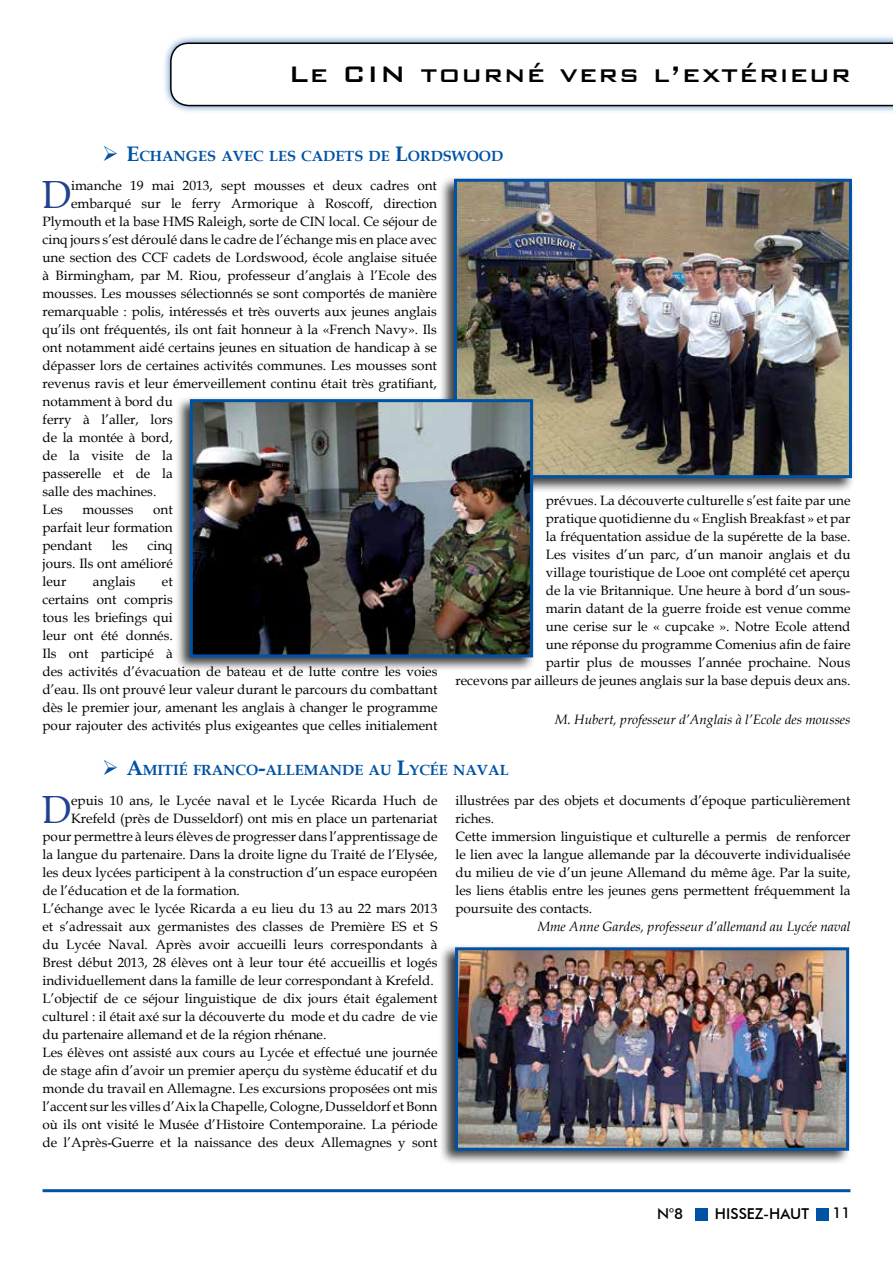
<style>
.page{position:relative;width:893px;height:1263px;background:#fff}
.page>*{position:absolute;margin:0;border:0;box-sizing:border-box;transform-origin:0 0}
.t1{font:39.3px "Book Antiqua";color:#25408f}
.t2{font:500 30px "Bank Gothic BT";letter-spacing:.04em;color:#000}
.t3{font:500 15px "Futura BT";color:#000}
.t4{font:700 14.7px "Book Antiqua";color:#0052a4}
.t5{font:13.5px/18px "Book Antiqua";color:#000;text-align:justify}
.t6{font:italic 13.5px "Book Antiqua";color:#000}
.s1{font-size:21px}
</style>
<div class="page">
<hr style="left:43px;top:1189px;width:807px;height:3px;background:#0052a4">
<div style="left:816px;top:1208px;width:13px;height:12px;background:#0052a4"></div>
<div style="left:695px;top:1208px;width:12px;height:12px;background:#0052a4"></div>
<div style="left:162px;top:34px;width:731px;height:80px;background:#0052a4;opacity:.75"></div>
<svg style="left:169px;top:42px;width:724px;height:65px"></svg>
<div style="left:439px;top:176px;width:416px;height:317px;background:#000;opacity:.75"></div>
<img style="left:458px;top:183px;width:390px;height:291px">
<div style="left:454px;top:179px;width:398px;height:299px;border:3px solid #0052a4"></div>
<div style="left:175px;top:396px;width:361px;height:277px;background:#000;opacity:.75"></div>
<img style="left:194px;top:403px;width:335px;height:250px">
<div style="left:190px;top:399px;width:343px;height:258px;border:3px solid #0052a4"></div>
<div style="left:439px;top:943px;width:412px;height:222px;background:#000;opacity:.75"></div>
<img style="left:459px;top:951px;width:386px;height:196px">
<div style="left:455px;top:947px;width:394px;height:204px;border:3px solid #0052a4"></div>
<h2 class="t2" style="left:289px;top:58px;width:563px">Le CI N tourné vers l’extérieur</h2>
<p class="t4" style="left:102px;top:146px;width:403px">➢ <span class="s1">E</span>CHANGES AVEC LES CADETS DE <span class="s1">L</span>ORDSWOOD</p>
<h1 class="t1" style="left:42px;top:167px;width:31px">D</h1>
<p class="t5" style="left:71px;top:176px;width:367px">imanche 19 mai 2013, sept mousses et deux cadres ont</p>
<p class="t5" style="left:71px;top:194px;width:367px">embarqué sur le ferry Armorique à Roscoff, direction</p>
<p class="t5" style="left:43px;top:212px;width:396px">Plymouth et la base HMS Raleigh, sorte de CIN local. Ce séjour de</p>
<p class="t5" style="left:43px;top:230px;width:396px">cinq jours s’est déroulé dans le cadre de l’échange mis en place avec</p>
<p class="t5" style="left:43px;top:248px;width:396px">une section des CCF cadets de Lordswood, école anglaise située</p>
<p class="t5" style="left:43px;top:266px;width:396px">à Birmingham, par M. Riou, professeur d’anglais à l’Ecole des</p>
<p class="t5" style="left:43px;top:284px;width:396px">mousses. Les mousses sélectionnés se sont comportés de manière</p>
<p class="t5" style="left:43px;top:302px;width:396px">remarquable : polis, intéressés et très ouverts aux jeunes anglais</p>
<p class="t5" style="left:43px;top:320px;width:396px">qu’ils ont fréquentés, ils ont fait honneur à la «French Navy». Ils</p>
<p class="t5" style="left:43px;top:338px;width:396px">ont notamment aidé certains jeunes en situation de handicap à se</p>
<p class="t5" style="left:43px;top:356px;width:396px">dépasser lors de certaines activités communes. Les mousses sont</p>
<p class="t5" style="left:43px;top:374px;width:396px">revenus ravis et leur émerveillement continu était très gratifiant,</p>
<p class="t5" style="left:43px;top:392px;width:132px">notamment à bord du</p>
<p class="t5" style="left:43px;top:410px;width:132px">ferry à l’aller, lors</p>
<p class="t5" style="left:43px;top:428px;width:132px">de la montée à bord,</p>
<p class="t5" style="left:43px;top:446px;width:132px">de la visite de la</p>
<p class="t5" style="left:43px;top:464px;width:132px">passerelle et de la</p>
<p class="t5" style="left:43px;top:482px;width:115px">salle des machines.</p>
<p class="t5" style="left:43px;top:500px;width:22px">Les</p>
<p class="t5" style="left:83px;top:500px;width:53px">mousses</p>
<p class="t5" style="left:455px;top:491px;width:396px;text-align:right">prévues. La découverte culturelle s’est faite par une<br>pratique quotidienne du « English Breakfast » et par<br>la fréquentation assidue de la supérette de la base.<br>Les visites d’un parc, d’un manoir anglais et du<br>village touristique de Looe ont complété cet aperçu<br>de la vie Britannique. Une heure à bord d’un sous-<br>marin datant de la guerre froide est venue comme<br>une cerise sur le « cupcake ». Notre Ecole attend<br>une réponse du programme Comenius afin de faire<br>partir plus de mousses l’année prochaine. Nous<br>recevons par ailleurs de jeunes anglais sur la base depuis deux ans.</p>
<p class="t6" style="left:555px;top:710px;width:297px">M. Hubert, professeur d’Anglais à l’Ecole des mousses</p>
<p class="t4" style="left:102px;top:760px;width:408px">➢ <span class="s1">A</span>MITIÉ FRANCO<span class="s1">-</span>ALLEMANDE AU <span class="s1">L</span>YCÉE NAVAL</p>
<p class="t5" style="left:43px;top:500px;width:132px;text-indent:111px">ont parfait leur formation pendant</p>
<p class="t5" style="left:112px;top:536px;width:18px">les</p>
<p class="t5" style="left:43px;top:536px;width:132px;text-indent:105px">cinq jours. Ils ont amélioré leur</p>
<p class="t5" style="left:93px;top:572px;width:44px">anglais</p>
<p class="t5" style="left:43px;top:572px;width:396px;text-align:left;text-indent:119px">et<br>certains ont compris<br>tous les briefings qui<br>leur ont été donnés.<br>Ils ont participé à<br>des activités d’évacuation de bateau et de lutte contre les voies d’eau. Ils ont prouvé leur valeur durant le parcours du combattant dès le premier jour, amenant les anglais à changer le programme pour rajouter des activités plus exigeantes que celles initialement</p>
<h1 class="t1" style="left:42px;top:782px;width:31px">D</h1>
<p class="t5" style="left:71px;top:791px;width:368px">epuis 10 ans, le Lycée naval et le Lycée Ricarda Huch de</p>
<p class="t5" style="left:71px;top:809px;width:368px">Krefeld (près de Dusseldorf) ont mis en place un partenariat</p>
<p class="t5" style="left:43px;top:827px;width:396px">pour permettre à leurs élèves de progresser dans l’apprentissage de</p>
<p class="t5" style="left:43px;top:845px;width:396px">la langue du partenaire. Dans la droite ligne du Traité de l’Elysée,</p>
<p class="t5" style="left:43px;top:863px;width:396px">les deux lycées participent à la construction d’un espace européen</p>
<p class="t5" style="left:43px;top:881px;width:199px">de l’éducation et de la formation.</p>
<p class="t5" style="left:43px;top:899px;width:396px">L’échange avec le lycée Ricarda a eu lieu du 13 au 22 mars 2013</p>
<p class="t5" style="left:43px;top:917px;width:396px">et s’adressait aux germanistes des classes de Première ES et S</p>
<p class="t5" style="left:43px;top:935px;width:396px">du Lycée Naval. Après avoir accueilli leurs correspondants à</p>
<p class="t5" style="left:43px;top:953px;width:396px">Brest début 2013, 28 élèves ont à leur tour été accueillis et logés</p>
<p class="t5" style="left:43px;top:971px;width:393px">individuellement dans la famille de leur correspondant à Krefeld.</p>
<p class="t5" style="left:43px;top:989px;width:396px">L’objectif de ce séjour linguistique de dix jours était également</p>
<p class="t5" style="left:43px;top:1007px;width:396px">culturel : il était axé sur la découverte du mode et du cadre de vie</p>
<p class="t5" style="left:43px;top:1025px;width:285px">du partenaire allemand et de la région rhénane.</p>
<p class="t5" style="left:43px;top:1043px;width:396px">Les élèves ont assisté aux cours au Lycée et effectué une journée</p>
<p class="t5" style="left:43px;top:1061px;width:396px">de stage afin d’avoir un premier aperçu du système éducatif et du</p>
<p class="t5" style="left:43px;top:1079px;width:396px">monde du travail en Allemagne. Les excursions proposées ont mis</p>
<p class="t5" style="left:43px;top:1097px;width:396px">l’accent sur les villes d’Aix la Chapelle, Cologne, Dusseldorf et Bonn</p>
<p class="t5" style="left:43px;top:1115px;width:396px">où ils ont visité le Musée d’Histoire Contemporaine. La période</p>
<p class="t5" style="left:43px;top:1133px;width:396px">de l’Après-Guerre et la naissance des deux Allemagnes y sont</p>
<p class="t5" style="left:455px;top:791px;width:396px;text-align:left">illustrées par des objets et documents d’époque particulièrement riches.<br>Cette immersion linguistique et culturelle a permis de renforcer le lien avec la langue allemande par la découverte individualisée du milieu de vie d’un jeune Allemand du même âge. Par la suite, les liens établis entre les jeunes gens permettent fréquemment la poursuite des contacts.</p>
<p class="t6" style="left:537px;top:917px;width:315px">Mme Anne Gardes, professeur d’allemand au Lycée naval</p>
<p class="t3" style="left:657px;top:1205px;width:28px">N°8</p>
<p class="t3" style="left:715px;top:1205px;width:96px">HISSEZ-HAUT</p>
<p class="t3" style="left:832px;top:1204px;width:20px">11</p>
</div>
